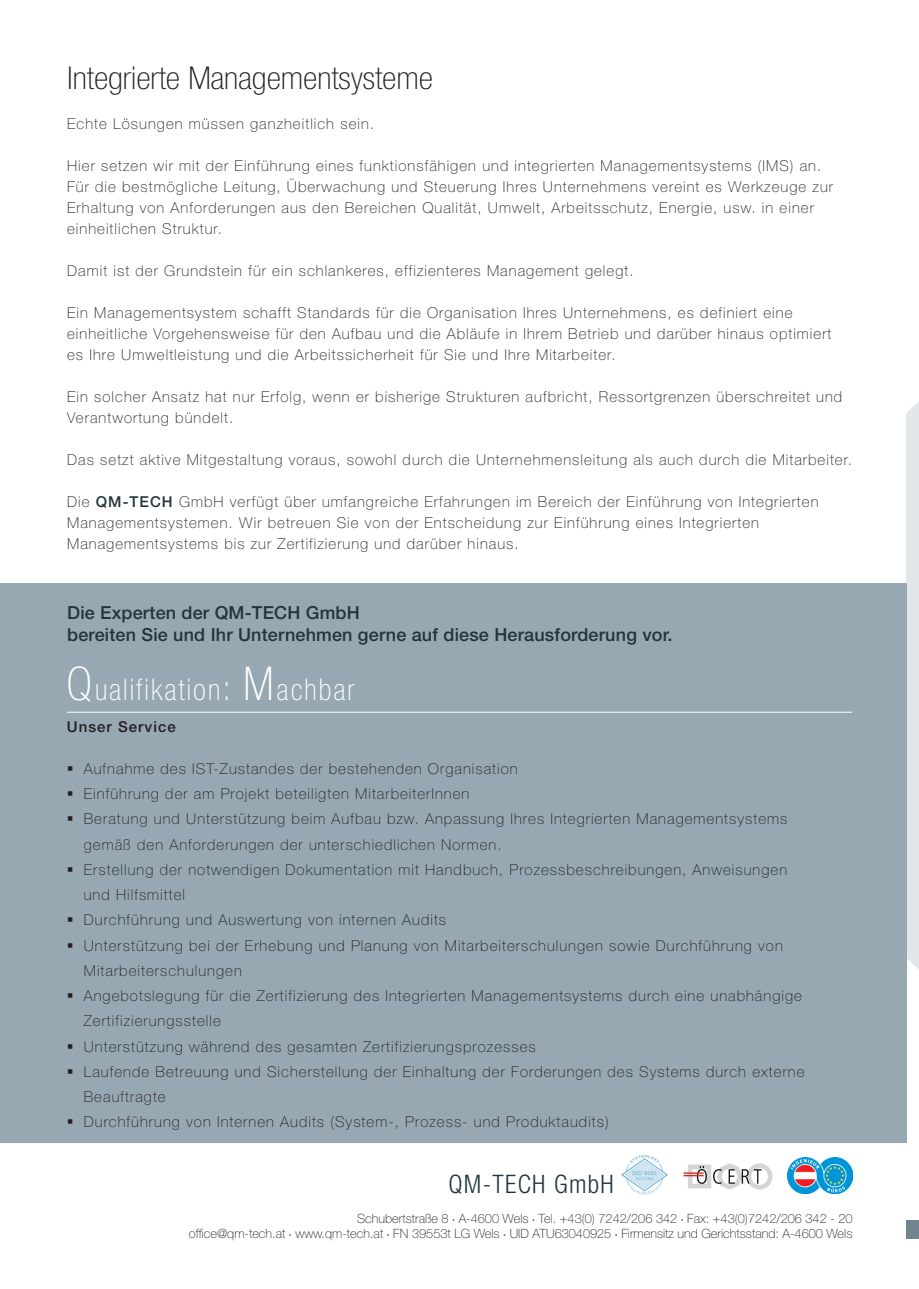
<style>
.page{position:relative;width:919px;height:1289px;background:#fff}
.page>*{position:absolute;margin:0;border:0;box-sizing:border-box;transform-origin:0 0}
.t1{font:100 condensed 31.5px "Helvetica Neue LT Pro";color:#231f20;scale:1.1 1}
.t2{font:100 condensed 30px "Helvetica Neue LT Pro";letter-spacing:.07em;color:#fff}
.t3{font:300 condensed 25.5px "Helvetica Neue LT Pro";letter-spacing:.05em;color:#21353f}
.t4{font:500 18px/21.6px "Helvetica Neue LT Pro";letter-spacing:.01em;color:#21353f}
.t5{font:100 15px/21px "Helvetica Neue LT Pro";letter-spacing:.07em;color:#231f20}
.t6{font:500 15px "Helvetica Neue LT Pro";letter-spacing:.07em;color:#231f20}
.t7{font:100 12.75px/15px "Helvetica Neue LT Pro";color:#231f20;text-align:right}
.s1{font-weight:500;color:#21353f}
.s2{font-size:46.5px}
.s3{font-size:36px}
.s4{font-family:"Minion Pro";font-weight:400}
</style>
<div class="page">
<svg style="left:906px;top:402px;width:12px;height:720px"></svg>
<div style="left:0;top:583px;width:906px;height:559px;background:#97a8b2"></div>
<div style="left:906px;top:1220px;width:12px;height:18px;background:#70848e"></div>
<img style="left:683px;top:1163px;width:90px;height:27px">
<img style="left:621px;top:1155px;width:46px;height:39px">
<img style="left:787px;top:1157px;width:65px;height:35px">
<hr style="left:67px;top:711px;width:785px;height:1px;background:#fff">
<h1 class="t1" style="left:67px;top:61px;width:334px">Integrierte Managementsysteme</h1>
<p class="t5" style="left:67px;top:113px;width:308px">Echte Lösungen müssen ganzheitlich sein.</p>
<p class="t5" style="left:67px;top:155px;width:767px">Hier setzen wir mit der Einführung eines funktionsfähigen und integrierten Managementsystems (IMS) an.<br>Für die bestmögliche Leitung, Überwachung und Steuerung Ihres Unternehmens vereint es Werkzeuge zur Erhaltung von Anforderungen aus den Bereichen Qualität, Umwelt, Arbeitsschutz, Energie, usw. in einer einheitlichen Struktur.</p>
<p class="t5" style="left:67px;top:260px;width:568px">Damit ist der Grundstein für ein schlankeres, effizienteres Management gelegt.</p>
<p class="t5" style="left:67px;top:302px;width:765px">Ein Managementsystem schafft Standards für die Organisation Ihres Unternehmens, es definiert eine einheitliche Vorgehensweise für den Aufbau und die Abläufe in Ihrem Betrieb und darüber hinaus optimiert es Ihre Umweltleistung und die Arbeitssicherheit für Sie und Ihre Mitarbeiter.</p>
<p class="t5" style="left:67px;top:386px;width:776px">Ein solcher Ansatz hat nur Erfolg, wenn er bisherige Strukturen aufbricht, Ressortgrenzen überschreitet und<br>Verantwortung bündelt.</p>
<p class="t5" style="left:67px;top:449px;width:786px">Das setzt aktive Mitgestaltung voraus, sowohl durch die Unternehmensleitung als auch durch die Mitarbeiter.</p>
<p class="t5" style="left:67px;top:491px;width:752px">Die <span class="s1">QM-TECH</span> GmbH verfügt über umfangreiche Erfahrungen im Bereich der Einführung von Integrierten<br>Managementsystemen. Wir betreuen Sie von der Entscheidung zur Einführung eines Integrierten<br>Managementsystems bis zur Zertifizierung und darüber hinaus.</p>
<p class="t4" style="left:67px;top:601px;width:607px">Die Experten der QM-TECH GmbH<br>bereiten Sie und Ihr Unternehmen gerne auf diese Herausforderung vor.</p>
<h2 class="t2" style="left:67px;top:673px;width:289px"><span class="s2">Q</span>ualifikation<span class="s3">:</span> <span class="s2">M</span>achbar</h2>
<p class="t6" style="left:67px;top:717px;width:111px">Unser Service</p>
<p class="t5" style="left:67px;top:758px;width:452px">▪ Aufnahme des IST-Zustandes der bestehenden Organisation</p>
<p class="t5" style="left:67px;top:783px;width:404px">▪ Einführung der am Projekt beteiligten MitarbeiterInnen</p>
<p class="t5" style="left:84px;top:806px;width:705px;line-height:25.2px;text-indent:-17px">▪ Beratung und Unterstützung beim Aufbau bzw. Anpassung Ihres Integrierten Managementsystems gemäß den Anforderungen der unterschiedlichen Normen.</p>
<p class="t5" style="left:84px;top:856px;width:704px;line-height:25.2px;text-indent:-17px">▪ Erstellung der notwendigen Dokumentation mit Handbuch, Prozessbeschreibungen, Anweisungen und Hilfsmittel</p>
<p class="t5" style="left:67px;top:909px;width:381px">▪ Durchführung und Auswertung von internen Audits</p>
<p class="t5" style="left:84px;top:932px;width:700px;line-height:25.2px;text-indent:-17px">▪ Unterstützung bei der Erhebung und Planung von Mitarbeiterschulungen sowie Durchführung von<br>Mitarbeiterschulungen</p>
<p class="t5" style="left:84px;top:983px;width:719px;line-height:25.2px;text-indent:-17px">▪ Angebotslegung für die Zertifizierung des Integrierten Managementsystems durch eine unabhängige<br>Zertifizierungsstelle</p>
<p class="t5" style="left:67px;top:1035px;width:470px">▪ Unterstützung während des gesamten Zertifizierungsprozesses</p>
<p class="t5" style="left:84px;top:1058px;width:722px;line-height:25.2px;text-indent:-17px">▪ Laufende Betreuung und Sicherstellung der Einhaltung der Forderungen des Systems durch externe<br>Beauftragte</p>
<p class="t5" style="left:67px;top:1111px;width:543px">▪ Durchführung von Internen Audits (System-, Prozess- und Produktaudits)</p>
<h3 class="t3" style="left:448px;top:1169px;width:164px">QM-TECH GMBH</h3>
<p class="t7" style="left:189px;top:1211px;width:665px">Schubertstraße 8 <span class="s4">·</span> A-4600 Wels <span class="s4">·</span> Tel. +43(0) 7242/206 342 <span class="s4">·</span> Fax: +43(0)7242/206 342 - 20<br>office@qm-tech.at <span class="s4">·</span> www.qm-tech.at <span class="s4">·</span> FN 39553t LG Wels <span class="s4">·</span> UID ATU63040925 <span class="s4">·</span> Firmensitz und Gerichtsstand: A-4600 Wels</p>
</div>
